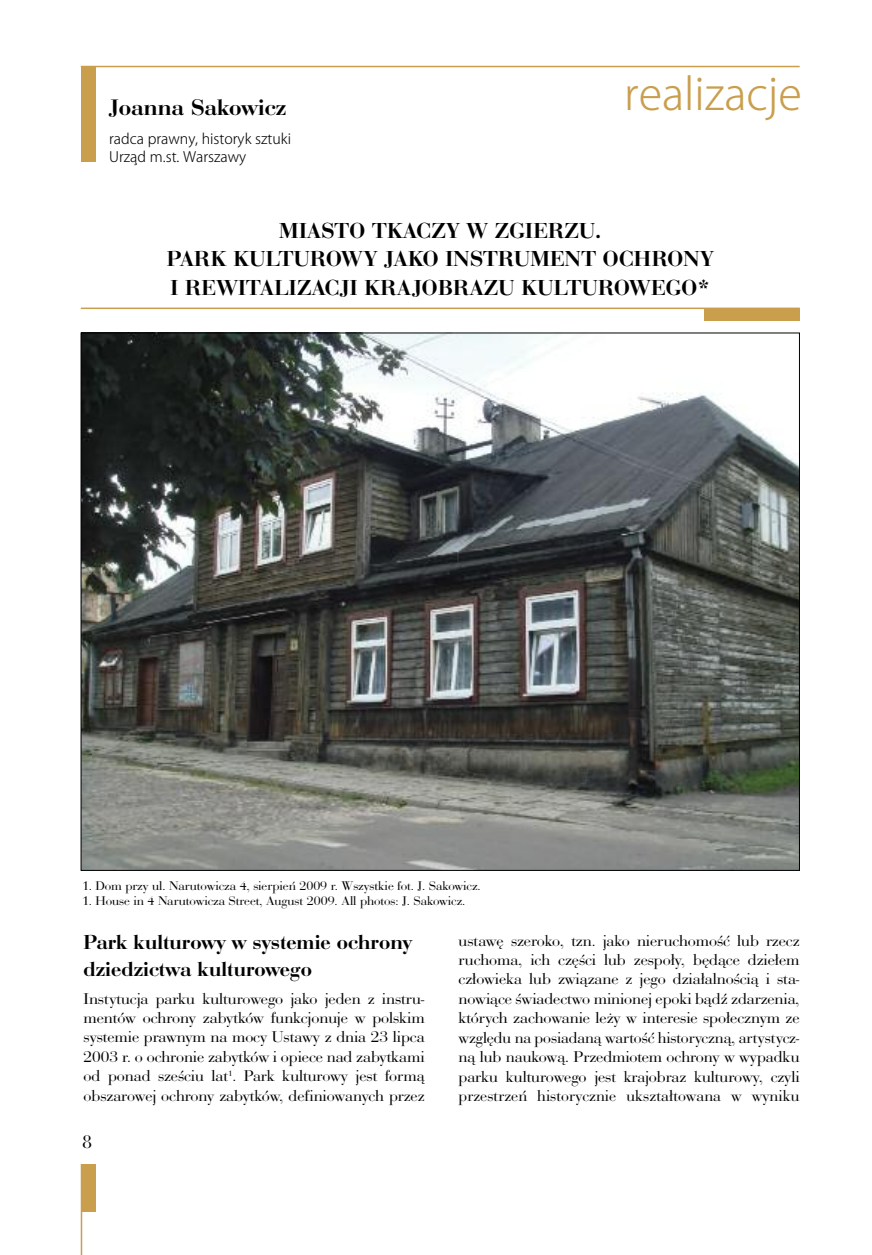
<style>
.page{position:relative;width:872px;height:1255px;background:#fff}
.page>*{position:absolute;margin:0;border:0;box-sizing:border-box;transform-origin:0 0}
.t1{font:300 43.5px "Koz Go Pro";color:#c99e4d}
.t2{font:23.25px "Bauer Bod DOT Dem Bol";letter-spacing:.01em;color:#000}
.t3{font:22.5px/28.5px "Bauer Bod DOT Dem Bol";letter-spacing:.015em;color:#000;text-align:center}
.t4{font:21px/27px "Bauer Bod DOT Dem Bol";letter-spacing:.005em;color:#000}
.t5{font:18px "Pbauer Bodoni Roman";color:#000}
.t6{font:16.2px/19.5px "Bauer Bod DOT";color:#000;text-align:justify}
.t7{font:300 14.25px/18px "Koz Go Pro";color:#000}
.t8{font:13.05px "Bauer Bod DOT";color:#000}
</style>
<div class="page">
<div style="left:81px;top:1163px;width:15px;height:48px;background:#c99e4d"></div>
<div style="left:81px;top:67px;width:15px;height:95px;background:#c99e4d"></div>
<img style="left:83px;top:335px;width:714px;height:533px">
<hr style="left:81px;top:66px;width:718px;height:1px;background:#c99e4d">
<div style="left:704px;top:308px;width:95px;height:13px;background:#c99e4d"></div>
<hr style="left:81px;top:307px;width:718px;height:2px;background:#c99e4d">
<hr style="left:81px;top:1163px;width:1px;height:91px;background:#c99e4d">
<h2 class="t2" style="left:109px;top:93px;width:179px">Joanna Sakowicz</h2>
<p class="t7" style="left:109px;top:130px;width:183px">radca prawny, historyk sztuki<br>Urza¸d m.st. Warszawy</p>
<h1 class="t1" style="left:624px;top:66px;width:179px">realizacje</h1>
<h3 class="t3" style="left:167px;top:215px;width:548px">MIASTO TKACZY W ZGIERZU.<br>PARK KULTUROWY JAKO INSTRUMENT OCHRONY<br>I REWITALIZACJI KRAJOBRAZU KULTUROWEGO*</h3>
<p class="t8" style="left:82px;top:877px;width:400px">1. Dom przy ul. Narutowicza 4, sierpień 2009 r. Wszystkie fot. J. Sakowicz.</p>
<p class="t8" style="left:82px;top:893px;width:384px">1. House in 4 Narutowicza Street, August 2009. All photos: J. Sakowicz.</p>
<p class="t4" style="left:84px;top:928px;width:330px">Park kulturowy w systemie ochrony dziedzictwa kulturowego</p>
<p class="t6" style="left:84px;top:988px;width:342px">Instytucja parku kulturowego jako jeden z instru&shy;mentów ochrony zabytków funkcjonuje w polskim systemie prawnym na mocy Ustawy z dnia 23 lipca 2003 r. o ochronie zabytków i opiece nad zabytkami od ponad sześciu lat<sup>1</sup>. Park kulturowy jest formą obszarowej ochrony zabytków, definiowanych przez</p>
<p class="t5" style="left:82px;top:1130px;width:12px">8</p>
<p class="t6" style="left:458px;top:930px;width:342px">ustawę szeroko, tzn. jako nieruchomość lub rzecz ruchoma, ich części lub zespoły, będące dziełem człowieka lub związane z jego działalnością i sta&shy;nowiące świadectwo minionej epoki bądź zdarzenia, których zachowanie leży w interesie społecznym ze względu na posiadaną wartość historyczną, artystycz&shy;ną lub naukową. Przedmiotem ochrony w wypadku parku kulturowego jest krajobraz kulturowy, czyli przestrzeń historycznie ukształtowana w wyniku</p>
</div>
